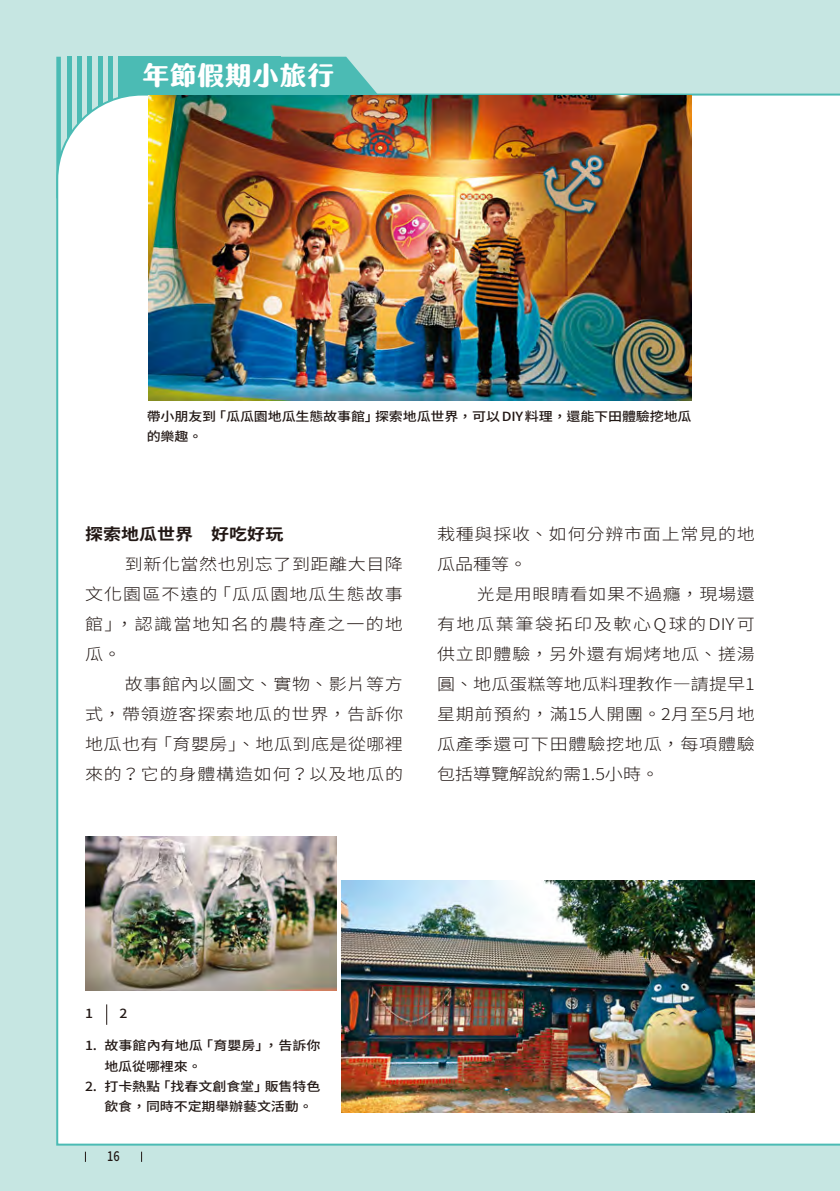
<style>
.page{position:relative;width:840px;height:1191px;background:#fff}
.page>*{position:absolute;margin:0;border:0;box-sizing:border-box;transform-origin:0 0}
.t1{font:25.8px "jf jinxuanlatte 1.0 heavy";letter-spacing:-.02em;color:#fff;scale:1.09 1}
.t2{font:300 16.2px/30px "Noto Sans CJ Ktc";letter-spacing:.045em;color:#221815;text-align:justify;scale:1.11 1}
.t3{font:700 16.2px "Noto Sans CJ Ktc";color:#221815;scale:1.11 1}
.t4{font:500 13.2px "Noto Sans CJ Ktc";color:#221815;scale:.83 1}
.t5{font:500 12.6px/20px "Noto Sans CJ Ktc";letter-spacing:-.01em;color:#221815;scale:1.11 1}
</style>
<div class="page">
<div style="left:0;top:0;width:839px;height:1191px;background:#c6e6e2"></div>
<svg style="left:281px;top:57px;width:96px;height:36px"></svg>
<div style="left:119px;top:57px;width:162px;height:75px;background:#4bbbb4"></div>
<div style="left:77px;top:57px;width:5px;height:112px;background:#4bbbb4"></div>
<hr style="left:98px;top:57px;width:4px;height:112px;background:#4bbbb4">
<svg style="left:56px;top:57px;width:5px;height:36px"></svg>
<div style="left:108px;top:57px;width:5px;height:112px;background:#4bbbb4"></div>
<hr style="left:67px;top:57px;width:4px;height:112px;background:#4bbbb4">
<div style="left:87px;top:57px;width:5px;height:112px;background:#4bbbb4"></div>
<div style="left:56px;top:93px;width:783px;height:1053px;background:#fff"></div>
<img style="left:148px;top:96px;width:543px;height:305px">
<img style="left:341px;top:880px;width:413px;height:232px">
<img style="left:85px;top:836px;width:251px;height:154px">
<svg style="left:106px;top:1004px;width:1px;height:20px"></svg>
<h1 class="t1" style="left:142px;top:61px;width:178px">年節假期小旅行</h1>
<p class="t5" style="left:147px;top:407px;width:492px">帶小朋友到「瓜瓜園地瓜生態故事館」探索地瓜世界，可以DIY料理，還能下田體驗挖地瓜的樂趣。</p>
<p class="t3" style="left:85px;top:524px;width:180px">探索地瓜世界　好吃好玩</p>
<p class="t2" style="left:85px;top:549px;width:288px;text-indent:40px">到新化當然也別忘了到距離大目降文化園區不遠的「瓜瓜園地瓜生態故事館」，認識當地知名的農特產之一的地瓜。</p>
<p class="t2" style="left:85px;top:669px;width:288px;text-indent:40px">故事館內以圖文、實物、影片等方式，帶領遊客探索地瓜的世界，告訴你地瓜也有「育嬰房」、地瓜到底是從哪裡來的？它的身體構造如何？以及地瓜的</p>
<p class="t2" style="left:437px;top:519px;width:288px">栽種與採收、如何分辨市面上常見的地瓜品種等。</p>
<p class="t2" style="left:437px;top:579px;width:288px;text-indent:40px">光是用眼睛看如果不過癮，現場還有地瓜葉筆袋拓印及軟心Q球的DIY可供立即體驗，另外還有焗烤地瓜、搓湯圓、地瓜蛋糕等地瓜料理教作—請提早1星期前預約，滿15人開團。2月至5月地瓜產季還可下田體驗挖地瓜，每項體驗包括導覽解說約需1.5小時。</p>
<p class="t5" style="left:85px;top:1003px;width:9px">1</p>
<p class="t5" style="left:119px;top:1003px;width:9px">2</p>
<p class="t5" style="left:104px;top:1036px;width:196px;text-indent:-19px">1. 故事館內有地瓜「育嬰房」，告訴你地瓜從哪裡來。</p>
<p class="t5" style="left:104px;top:1076px;width:196px;text-indent:-19px">2. 打卡熱點「找春文創食堂」販售特色飲食，同時不定期舉辦藝文活動。</p>
<p class="t4" style="left:107px;top:1148px;width:17px">16</p>
</div>
